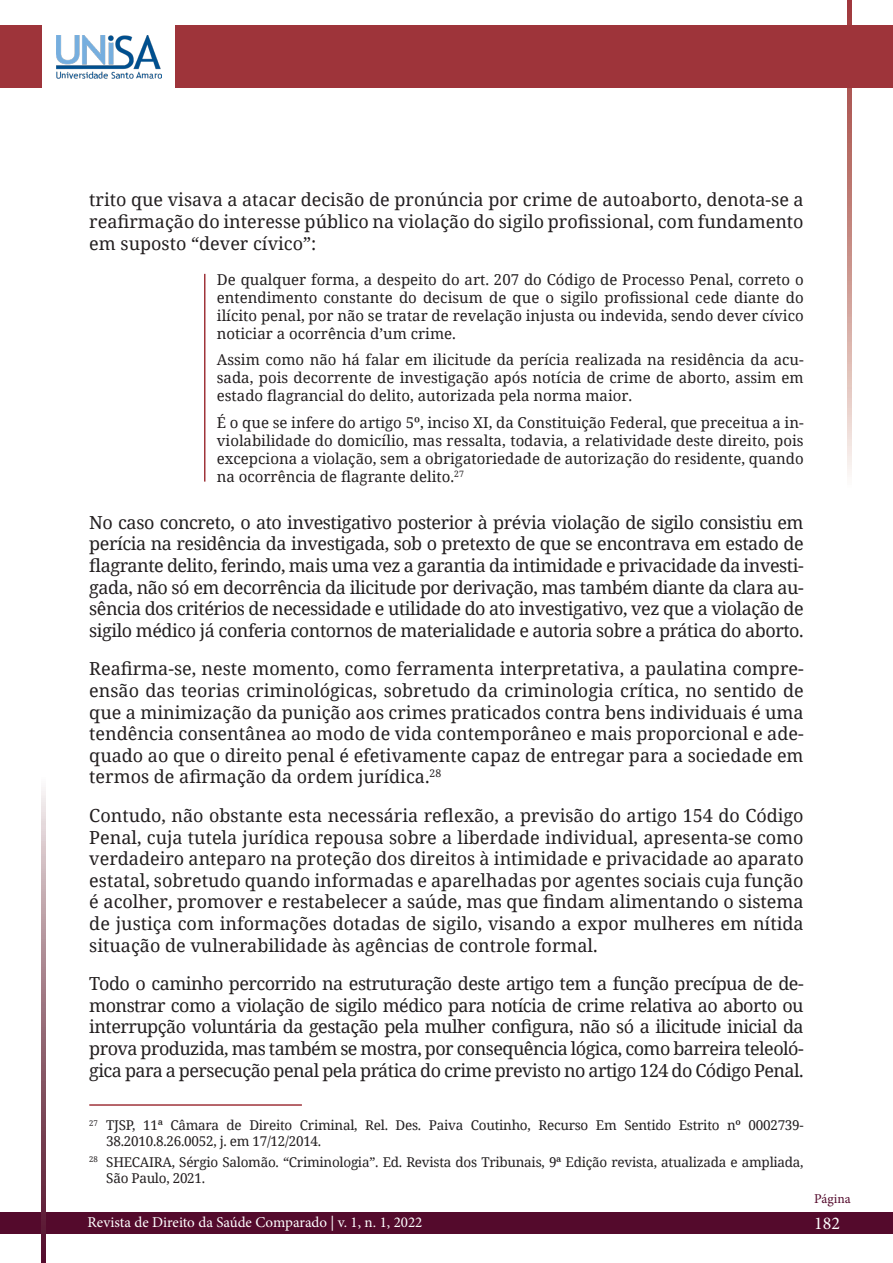
<style>
.page{position:relative;width:893px;height:1263px;background:#fff}
.page>*{position:absolute;margin:0;border:0;box-sizing:border-box;transform-origin:0 0}
.txt{font:18px/21.6px "Noto Serif";color:#231f20;text-align:justify}
.t1{font:18px "Minion Pro";color:#fff}
.citação{font:15px/18px "Noto Serif";color:#231f20;text-align:justify}
.t2{font:15px "Minion Pro";color:#fff}
.rodapé{font:13.5px/16.2px "Noto Serif";letter-spacing:-.02em;color:#231f20}
.t3{font:13.5px "Minion Pro";letter-spacing:-.005em;color:#53092b}
</style>
<div class="page">
<svg style="left:847px;top:0;width:4px;height:475px;background:#cc9892"></svg>
<div style="left:0;top:26px;width:893px;height:62px;background:#9e343a"></div>
<div style="left:0;top:1212px;width:893px;height:21px;background:#540a2c"></div>
<svg style="left:41px;top:789px;width:5px;height:474px;background:#9b727f"></svg>
<div style="left:43px;top:11px;width:132px;height:92px;background:#fff"></div>
<img style="left:56px;top:35px;width:106px;height:44px">
<hr style="left:204px;top:274px;width:1px;height:208px;background:#9f343b">
<hr style="left:89px;top:1104px;width:213px;height:2px;background:#9f343b">
<p class="txt" style="left:89px;top:188px;width:716px">trito que visava a atacar decisão de pronúncia por crime de autoaborto, denota-se a reafirmação do interesse público na violação do sigilo profissional, com fundamento em suposto “dever cívico”:</p>
<p class="citação" style="left:217px;top:270px;width:588px">De qualquer forma, a despeito do art. 207 do Código de Processo Penal, correto o entendimento constante do decisum de que o sigilo profissional cede diante do ilícito penal, por não se tratar de revelação injusta ou indevida, sendo dever cívico noticiar a ocorrência d’um crime.</p>
<p class="citação" style="left:217px;top:350px;width:588px">Assim como não há falar em ilicitude da perícia realizada na residência da acu&shy;sada, pois decorrente de investigação após notícia de crime de aborto, assim em estado flagrancial do delito, autorizada pela norma maior.</p>
<p class="citação" style="left:217px;top:413px;width:588px">É o que se infere do artigo 5º, inciso XI, da Constituição Federal, que preceitua a in&shy;violabilidade do domicílio, mas ressalta, todavia, a relatividade deste direito, pois excepciona a violação, sem a obrigatoriedade de autorização do residente, quando na ocorrência de flagrante delito.<sup>27</sup></p>
<p class="txt" style="left:89px;top:511px;width:716px">No caso concreto, o ato investigativo posterior à prévia violação de sigilo consistiu em perícia na residência da investigada, sob o pretexto de que se encontrava em estado de flagrante delito, ferindo, mais uma vez a garantia da intimidade e privacidade da investi&shy;gada, não só em decorrência da ilicitude por derivação, mas também diante da clara au&shy;sência dos critérios de necessidade e utilidade do ato investigativo, vez que a violação de sigilo médico já conferia contornos de materialidade e autoria sobre a prática do aborto.</p>
<p class="txt" style="left:89px;top:657px;width:716px">Reafirma-se, neste momento, como ferramenta interpretativa, a paulatina compre&shy;ensão das teorias criminológicas, sobretudo da criminologia crítica, no sentido de que a minimização da punição aos crimes praticados contra bens individuais é uma tendência consentânea ao modo de vida contemporâneo e mais proporcional e ade&shy;quado ao que o direito penal é efetivamente capaz de entregar para a sociedade em termos de afirmação da ordem jurídica.<sup>28</sup></p>
<p class="txt" style="left:89px;top:804px;width:716px">Contudo, não obstante esta necessária reflexão, a previsão do artigo 154 do Código Penal, cuja tutela jurídica repousa sobre a liberdade individual, apresenta-se como verdadeiro anteparo na proteção dos direitos à intimidade e privacidade ao aparato estatal, sobretudo quando informadas e aparelhadas por agentes sociais cuja função é acolher, promover e restabelecer a saúde, mas que findam alimentando o sistema de justiça com informações dotadas de sigilo, visando a expor mulheres em nítida situação de vulnerabilidade às agências de controle formal.</p>
<p class="txt" style="left:89px;top:972px;width:716px">Todo o caminho percorrido na estruturação deste artigo tem a função precípua de de&shy;monstrar como a violação de sigilo médico para notícia de crime relativa ao aborto ou interrupção voluntária da gestação pela mulher configura, não só a ilicitude inicial da prova produzida, mas também se mostra, por consequência lógica, como barreira teleoló&shy;gica para a persecução penal pela prática do crime previsto no artigo 124 do Código Penal.</p>
<p class="rodapé" style="left:106px;top:1116px;width:699px;text-indent:-17px"><sup>27</sup> TJSP, 11ª Câmara de Direito Criminal, Rel. Des. Paiva Coutinho, Recurso Em Sentido Estrito nº 0002739-<br>38.2010.8.26.0052, j. em 17/12/2014.</p>
<p class="rodapé" style="left:106px;top:1153px;width:699px;text-indent:-17px"><sup>28</sup> SHECAIRA, Sérgio Salomão. “Criminologia”. Ed. Revista dos Tribunais, 9ª Edição revista, atualizada e ampliada,<br>São Paulo, 2021.</p>
<p class="t2" style="left:88px;top:1212px;width:336px">Revista de Direito da Saúde Comparado | v. 1, n. 1, 2022</p>
<p class="t3" style="left:814px;top:1190px;width:38px">Página</p>
<p class="t1" style="left:814px;top:1211px;width:27px">182</p>
</div>
